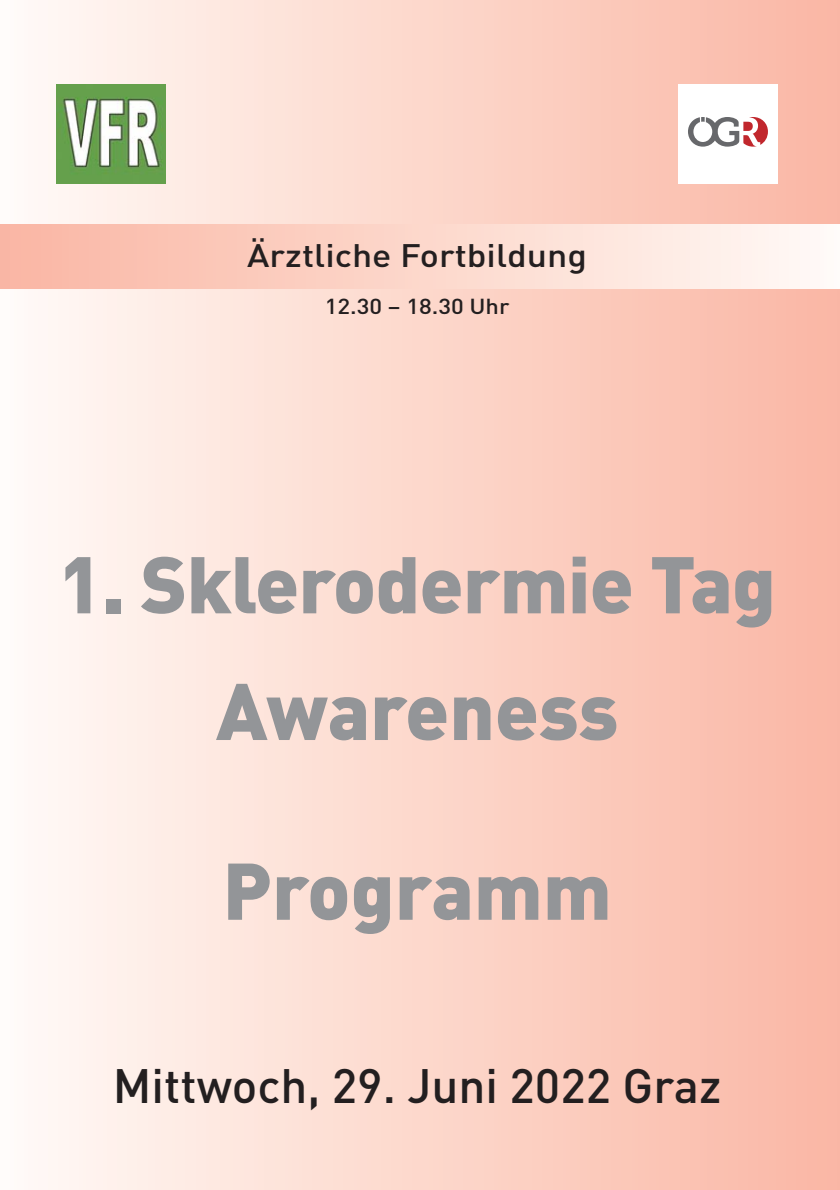
<style>
.page{position:relative;width:840px;height:1190px;background:#fff}
.page>*{position:absolute;margin:0;border:0;box-sizing:border-box;transform-origin:0 0}
.t1{font:900 79px/126.6px "DIN";letter-spacing:-.01em;color:#939598;text-align:center}
.t2{font:500 47.6px "DIN";color:#231f20}
.t3{font:500 32.2px "DIN";color:#231f20;scale:1.11 1}
.t4{font:500 21.4px "DIN";color:#231f20;scale:1.11 1}
</style>
<div class="page">
<div style="left:0;top:0;width:840px;height:1190px;background:linear-gradient(to right,#fffaf7,#fab6a4)"></div>
<div style="left:0;top:224px;width:840px;height:64px;background:linear-gradient(to right,#fab5a3,#fffaf6)"></div>
<img style="left:57px;top:84px;width:109px;height:99px">
<div style="left:678px;top:84px;width:100px;height:99px;background:#fff"></div>
<svg style="left:688px;top:117px;width:80px;height:30px"></svg>
<p class="t3" style="left:247px;top:245px;width:308px">Ärztliche Fortbildung</p>
<p class="t4" style="left:325px;top:299px;width:168px">12.30 – 18.30 Uhr</p>
<p class="t1" style="left:58px;top:526px;width:719px">1. Sklerodermie Tag<br>Awareness</p>
<p class="t1" style="left:223px;top:833px;width:391px">Programm</p>
<p class="t2" style="left:113px;top:1069px;width:610px">Mittwoch, 29. Juni 2022 Graz</p>
</div>
